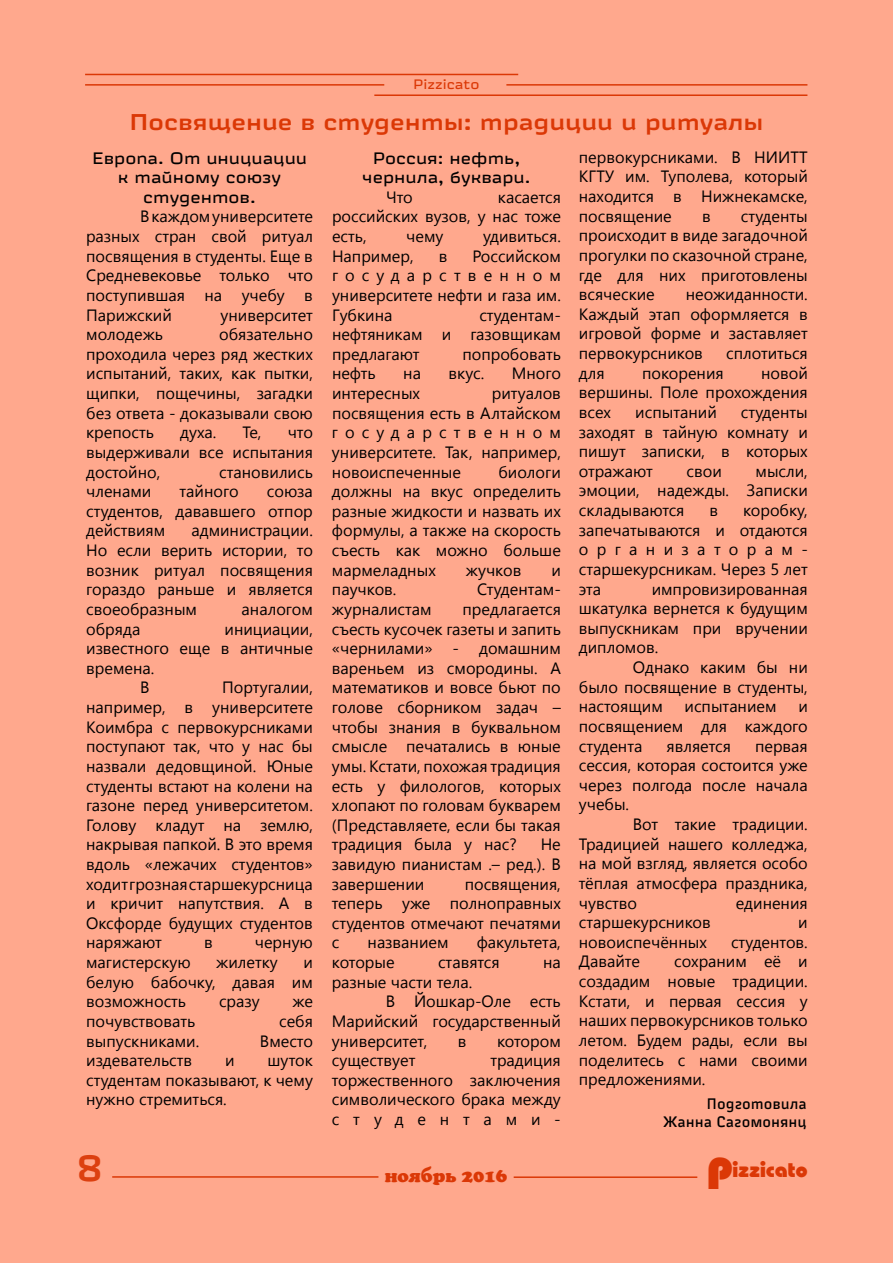
<style>
.page{position:relative;width:893px;height:1263px;background:#ffa88d}
.page>*{position:absolute;margin:0;border:0;box-sizing:border-box;transform-origin:0 0}
.t1{font:500 36px "Russian Rail G Pro";color:#dc4010}
.t2{font:500 22.5px "Russian Rail G Pro";color:#db3806}
.t3{font:21px "Bahamas Heavy";color:#db3806}
.t4{font:18px "AG Crown Style";color:#db3806}
.t5{font:16.35px/19.6px "Segoe UI";color:#000;text-align:justify}
.t6{font:16.35px/19.6px "Russian Rail G Pro";color:#000;text-align:center}
.t7{font:15px/18px "Russian Rail G Pro Cond";color:#000;text-align:right}
.t8{font:13.5px "Russian Rail G Pro";color:#db3806}
.s1{font-size:45px}
</style>
<div class="page">
<hr style="left:112px;top:1176px;width:266px;height:2px;background:#db3806">
<hr style="left:514px;top:1176px;width:183px;height:2px;background:#db3806">
<hr style="left:85px;top:84px;width:299px;height:2px;background:#db3806">
<hr style="left:374px;top:94px;width:433px;height:2px;background:#db3806">
<hr style="left:506px;top:84px;width:301px;height:2px;background:#db3806">
<hr style="left:85px;top:74px;width:433px;height:1px;background:#db3806">
<p class="t8" style="left:413px;top:76px;width:68px">Pizzicato</p>
<h2 class="t2" style="left:129px;top:108px;width:636px">Посвящение в студенты: традиции и ритуалы</h2>
<p class="t6" style="left:362px;top:148px;width:170px">Россия: нефть, чернила, буквари.</p>
<p class="t5" style="left:386px;top:187px;width:28px">Что</p>
<p class="t5" style="left:579px;top:147px;width:230px">первокурсниками. В НИИТТ КГТУ им. Туполева, который находится в Нижнекамске, посвящение</p>
<p class="t6" style="left:92px;top:148px;width:217px">Европа. От инициации к тайному союзу студентов.</p>
<p class="t5" style="left:86px;top:206px;width:228px;text-indent:54px">Вкаждомуниверситете разных стран свой ритуал посвящения в студенты. Еще в Средневековье только что поступившая на учебу в Парижский</p>
<p class="t5" style="left:332px;top:187px;width:230px;text-indent:166px">касается российских вузов, у нас тоже есть,</p>
<p class="t5" style="left:579px;top:205px;width:230px;text-indent:162px">студенты происходит в виде загадочной прогулки по сказочной стране, где для них приготовлены всяческие</p>
<p class="t5" style="left:702px;top:205px;width:10px">в</p>
<p class="t5" style="left:406px;top:226px;width:39px">чему</p>
<p class="t5" style="left:483px;top:226px;width:79px">удивиться.</p>
<p class="t5" style="left:332px;top:245px;width:83px">Например,</p>
<p class="t5" style="left:439px;top:245px;width:10px">в</p>
<p class="t5" style="left:332px;top:245px;width:230px;text-indent:140px">Российском государственном университете нефти и газа им.<br>Губкина</p>
<p class="t5" style="left:579px;top:284px;width:230px;text-indent:107px">неожиданности.<br>Каждый этап оформляется в игровой форме и заставляет первокурсников</p>
<p class="t5" style="left:221px;top:304px;width:94px">университет</p>
<p class="t5" style="left:332px;top:304px;width:230px;text-indent:147px">студентам&shy;нефтяникам и газовщикам предлагают</p>
<p class="t5" style="left:86px;top:324px;width:228px;text-indent:133px">обязательно проходила через ряд жестких испытаний, таких, как пытки, щипки, пощечины, загадки без ответа - доказывали свою крепость</p>
<p class="t5" style="left:86px;top:324px;width:78px">молодежь</p>
<p class="t5" style="left:462px;top:344px;width:100px">попробовать</p>
<p class="t5" style="left:726px;top:343px;width:83px">сплотиться</p>
<p class="t5" style="left:579px;top:362px;width:230px;text-indent:182px">новой вершины. Поле прохождения всех</p>
<p class="t5" style="left:332px;top:363px;width:45px">нефть</p>
<p class="t5" style="left:403px;top:363px;width:19px">на</p>
<p class="t5" style="left:449px;top:363px;width:37px">вкус.</p>
<p class="t5" style="left:512px;top:363px;width:51px">Много</p>
<p class="t5" style="left:332px;top:383px;width:90px">интересных</p>
<p class="t5" style="left:579px;top:362px;width:27px">для</p>
<p class="t5" style="left:642px;top:362px;width:83px">покорения</p>
<p class="t5" style="left:332px;top:383px;width:230px;text-indent:160px">ритуалов посвящения есть в Алтайском государственном университете. Так, например, новоиспеченные</p>
<p class="t5" style="left:635px;top:402px;width:83px">испытаний</p>
<p class="t5" style="left:579px;top:402px;width:230px;text-indent:162px">студенты заходят в тайную комнату и пишут записки, в которых отражают</p>
<p class="t5" style="left:180px;top:422px;width:38px">духа.</p>
<p class="t5" style="left:243px;top:422px;width:20px">Те,</p>
<p class="t5" style="left:86px;top:422px;width:228px;text-indent:202px">что выдерживали все испытания достойно,</p>
<p class="t5" style="left:332px;top:461px;width:230px;text-indent:166px">биологи должны на вкус определить разные жидкости и назвать их формулы, а также на скорость съесть как можно больше мармеладных</p>
<p class="t5" style="left:579px;top:461px;width:230px;text-indent:177px">мысли, эмоции, надежды. Записки складываются</p>
<p class="t5" style="left:686px;top:461px;width:37px">свои</p>
<p class="t5" style="left:219px;top:461px;width:95px">становились</p>
<p class="t5" style="left:86px;top:481px;width:67px">членами</p>
<p class="t5" style="left:180px;top:481px;width:61px">тайного</p>
<p class="t5" style="left:86px;top:481px;width:228px;text-indent:181px">союза студентов, дававшего отпор действиям</p>
<p class="t5" style="left:579px;top:500px;width:230px;text-indent:164px">коробку, запечатываются и отдаются организаторам&shy;старшекурсникам. Через 5 лет эта</p>
<p class="t5" style="left:709px;top:500px;width:10px">в</p>
<p class="t5" style="left:86px;top:520px;width:228px;text-indent:105px">администрации.<br>Но если верить истории, то возник ритуал посвящения гораздо раньше и является своеобразным</p>
<p class="t5" style="left:466px;top:559px;width:57px">жучков</p>
<p class="t5" style="left:551px;top:559px;width:11px">и</p>
<p class="t5" style="left:332px;top:579px;width:66px">паучков.</p>
<p class="t5" style="left:477px;top:579px;width:85px">Студентам-</p>
<p class="t5" style="left:332px;top:599px;width:101px">журналистам</p>
<p class="t5" style="left:579px;top:578px;width:230px;text-indent:73px">импровизированная шкатулка вернется к будущим выпускникам при вручении дипломов.</p>
<p class="t5" style="left:579px;top:657px;width:230px;text-indent:54px">Однако каким бы ни было посвящение в студенты, настоящим</p>
<p class="t5" style="left:242px;top:599px;width:73px">аналогом</p>
<p class="t5" style="left:332px;top:599px;width:231px;text-indent:131px">предлагается съесть кусочек газеты и запить «чернилами» - домашним вареньем из смородины. А математиков и вовсе бьют по голове сборником задач – чтобы знания в буквальном смысле печатались в юные умы. Кстати, похожая традиция есть у филологов, которых хлопают по головам букварем (Представляете, если бы такая традиция была у нас?</p>
<p class="t5" style="left:86px;top:618px;width:56px">обряда</p>
<p class="t5" style="left:224px;top:618px;width:90px">инициации,</p>
<p class="t5" style="left:86px;top:638px;width:228px">известного еще в античные</p>
<p class="t5" style="left:86px;top:657px;width:70px">времена.</p>
<p class="t5" style="left:140px;top:677px;width:11px">В</p>
<p class="t5" style="left:86px;top:677px;width:228px;text-indent:136px">Португалии, например, в университете Коимбра с первокурсниками поступают так, что у нас бы назвали дедовщиной. Юные студенты встают на колени на газоне перед университетом.<br>Голову кладут на землю, накрывая папкой. В это время вдоль «лежачих студентов» ходитгрознаястаршекурсница и кричит напутствия. А в Оксфорде будущих студентов наряжают</p>
<p class="t5" style="left:684px;top:696px;width:94px">испытанием</p>
<p class="t5" style="left:579px;top:696px;width:230px;text-indent:219px">и посвящением для каждого студента</p>
<p class="t5" style="left:579px;top:735px;width:230px;text-indent:176px">первая сессия, которая состоится уже через полгода после начала учебы.</p>
<p class="t5" style="left:579px;top:814px;width:230px;text-indent:54px">Вот такие традиции.<br>Традицией нашего колледжа, на мой взгляд, является особо тёплая атмосфера праздника, чувство</p>
<p class="t5" style="left:666px;top:735px;width:66px">является</p>
<p class="t5" style="left:332px;top:834px;width:230px;text-indent:209px">Не завидую пианистам .– ред.). В завершении</p>
<p class="t5" style="left:332px;top:873px;width:230px;text-indent:133px">посвящения, теперь уже полноправных студентов отмечают печатями с</p>
<p class="t5" style="left:736px;top:892px;width:74px">единения</p>
<p class="t5" style="left:579px;top:912px;width:134px">старшекурсников</p>
<p class="t5" style="left:798px;top:912px;width:11px">и</p>
<p class="t5" style="left:579px;top:931px;width:130px">новоиспечённых</p>
<p class="t5" style="left:731px;top:931px;width:78px">студентов.</p>
<p class="t5" style="left:579px;top:951px;width:63px">Давайте</p>
<p class="t5" style="left:368px;top:932px;width:82px">названием</p>
<p class="t5" style="left:477px;top:932px;width:86px">факультета,</p>
<p class="t5" style="left:332px;top:952px;width:64px">которые</p>
<p class="t5" style="left:438px;top:952px;width:63px">ставятся</p>
<p class="t5" style="left:543px;top:952px;width:19px">на</p>
<p class="t5" style="left:332px;top:971px;width:142px">разные части тела.</p>
<p class="t5" style="left:386px;top:991px;width:176px">В Йошкар-Оле есть</p>
<p class="t5" style="left:332px;top:1011px;width:230px">Марийский государственный</p>
<p class="t5" style="left:332px;top:1030px;width:97px">университет,</p>
<p class="t5" style="left:458px;top:1030px;width:10px">в</p>
<p class="t5" style="left:497px;top:1030px;width:65px">котором</p>
<p class="t5" style="left:332px;top:1050px;width:85px">существует</p>
<p class="t5" style="left:204px;top:932px;width:10px">в</p>
<p class="t5" style="left:255px;top:932px;width:60px">черную</p>
<p class="t5" style="left:579px;top:951px;width:230px;text-indent:95px">сохраним её и создадим новые традиции.<br>Кстати, и первая сессия у наших первокурсников только летом. Будем рады, если вы поделитесь с нами своими предложениями.</p>
<p class="t7" style="left:663px;top:1095px;width:145px">Подготовила<br>Жанна Сагомонянц</p>
<p class="t5" style="left:86px;top:952px;width:106px">магистерскую</p>
<p class="t5" style="left:216px;top:952px;width:63px">жилетку</p>
<p class="t5" style="left:86px;top:952px;width:228px;text-indent:217px">и белую бабочку, давая им возможность</p>
<p class="t5" style="left:219px;top:991px;width:42px">сразу</p>
<p class="t5" style="left:292px;top:991px;width:22px">же</p>
<p class="t5" style="left:86px;top:1011px;width:111px">почувствовать</p>
<p class="t5" style="left:279px;top:1011px;width:35px">себя</p>
<p class="t5" style="left:86px;top:1030px;width:115px">выпускниками.</p>
<p class="t5" style="left:260px;top:1030px;width:54px">Вместо</p>
<p class="t5" style="left:86px;top:1050px;width:107px">издевательств</p>
<p class="t5" style="left:225px;top:1050px;width:11px">и</p>
<p class="t5" style="left:86px;top:1050px;width:228px;text-indent:181px">шуток студентам показывают, к чему нужно стремиться.</p>
<p class="t5" style="left:332px;top:1050px;width:230px;text-indent:159px">традиция торжественного заключения символического брака между студентами-</p>
<h1 class="t1" style="left:77px;top:1146px;width:27px">8</h1>
<p class="t4" style="left:385px;top:1165px;width:124px">ноябрь 2016</p>
<p class="t3" style="left:707px;top:1157px;width:103px"><span class="s1">P</span>izzicato</p>
</div>
